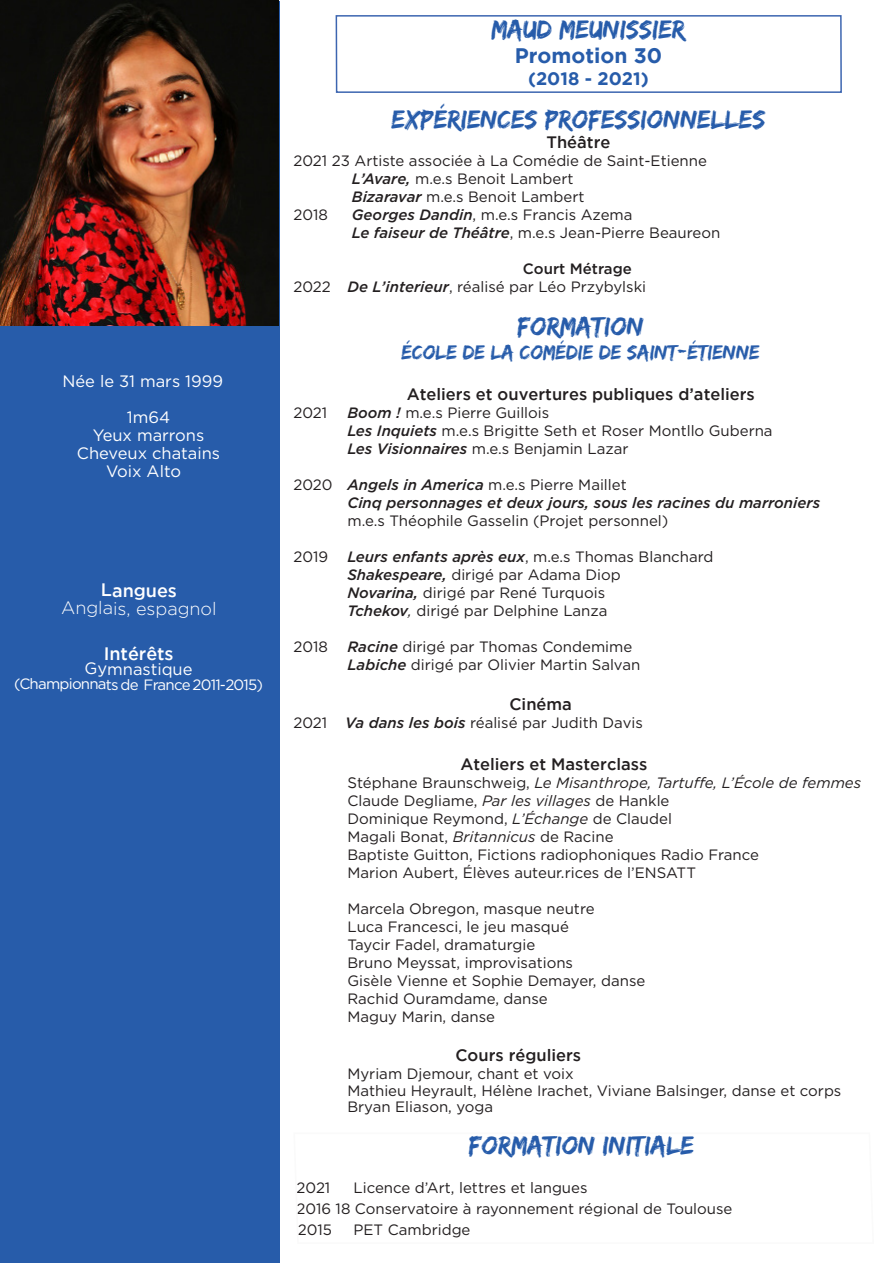
<style>
.page{position:relative;width:893px;height:1263px;background:#fff}
.page>*{position:absolute;margin:0;border:0;box-sizing:border-box;transform-origin:0 0}
.t1{font:27px "Edo SZ";color:#275caa}
.t2{font:21px "Edo SZ";color:#275caa}
.t3{font:700 21px "Gotham";color:#275caa}
.t4{font:300 18px "Gotham";letter-spacing:-.005em;color:#fff}
.t5{font:500 18px "Gotham";letter-spacing:-.005em;color:#fff}
.t6{font:700 18px "Gotham";color:#275caa}
.t7{font:500 16.5px "Gotham";color:#231f20}
.t8{font:16.5px "Gotham";color:#fff}
.t9{font:15px "Gotham";color:#231f20}
.t10{font:italic 15px "Gotham";color:#231f20}
.t11{font:italic 500 15px "Gotham";color:#231f20}
.t12{font:15px "Gotham";letter-spacing:-.055em;color:#fff}
.t13{font:500 15px "Gotham";color:#231f20}
.s1{font-weight:500;font-style:italic}
.s2{font-style:italic}
.s3{font-style:normal}
</style>
<div class="page">
<div style="left:0;top:1px;width:279px;height:1261px;background:#275caa"></div>
<div style="left:336px;top:15px;width:506px;height:78px;border:2px solid #3c65b0"></div>
<img style="left:0;top:0;width:279px;height:326px">
<p class="t8" style="left:63px;top:371px;width:162px">Née le 31 mars 1999</p>
<p class="t8" style="left:127px;top:407px;width:45px">1m64</p>
<p class="t8" style="left:93px;top:425px;width:113px">Yeux marrons</p>
<p class="t8" style="left:77px;top:443px;width:145px">Cheveux chatains</p>
<p class="t8" style="left:106px;top:461px;width:77px">Voix Alto</p>
<p class="t5" style="left:101px;top:580px;width:78px">Langues</p>
<p class="t4" style="left:61px;top:597px;width:157px">Anglais, espagnol</p>
<p class="t5" style="left:104px;top:643px;width:71px">Intérêts</p>
<p class="t8" style="left:85px;top:658px;width:110px">Gymnastique</p>
<p class="t12" style="left:14px;top:675px;width:251px">(Championnats de France 2011-2015)</p>
<p class="t1" style="left:491px;top:14px;width:195px">Maud MEUNISSIER</p>
<p class="t3" style="left:515px;top:44px;width:149px">Promotion 30</p>
<p class="t6" style="left:528px;top:68px;width:122px">(2018 - 2021)</p>
<p class="t1" style="left:391px;top:104px;width:375px">EXPÉRIENCES PROFESSIONNELLES</p>
<p class="t7" style="left:546px;top:133px;width:66px">Théâtre</p>
<p class="t9" style="left:293px;top:151px;width:415px">2021 23 Artiste associée à La Comédie de Saint-Etienne</p>
<p class="t9" style="left:352px;top:169px;width:223px"><span class="s1">L’Avare,</span> m.e.s Benoit Lambert</p>
<p class="t9" style="left:352px;top:187px;width:234px"><span class="s1">Bizaravar</span> m.e.s Benoit Lambert</p>
<p class="t9" style="left:293px;top:205px;width:36px">2018</p>
<p class="t9" style="left:352px;top:205px;width:282px"><span class="s1">Georges Dandin</span>, m.e.s Francis Azema</p>
<p class="t9" style="left:352px;top:223px;width:370px"><span class="s1">Le faiseur de Théâtre</span>, m.e.s Jean-Pierre Beaureon</p>
<p class="t13" style="left:523px;top:259px;width:110px">Court Métrage</p>
<p class="t9" style="left:293px;top:277px;width:354px">2022 <span class="s1">De L’interieur</span>, réalisé par Léo Przybylski</p>
<p class="t1" style="left:518px;top:311px;width:128px">FORMATION</p>
<p class="t2" style="left:402px;top:340px;width:360px">ÉCOLE DE LA COMÉDIE DE SAINT-ÉTIENNE</p>
<p class="t7" style="left:407px;top:385px;width:350px">Ateliers et ouvertures publiques d’ateliers</p>
<p class="t9" style="left:293px;top:404px;width:35px">2021</p>
<p class="t9" style="left:347px;top:404px;width:203px"><span class="s1">Boom !</span> m.e.s Pierre Guillois</p>
<p class="t9" style="left:347px;top:422px;width:427px"><span class="s1">Les Inquiets</span> m.e.s Brigitte Seth et Roser Montllo Guberna</p>
<p class="t9" style="left:347px;top:440px;width:283px"><span class="s1">Les Visionnaires</span> m.e.s Benjamin Lazar</p>
<p class="t9" style="left:293px;top:476px;width:335px">2020 <span class="s1">Angels in America</span> m.e.s Pierre Maillet</p>
<p class="t11" style="left:347px;top:493px;width:474px">Cinq personnages et deux jours, sous les racines du marroniers</p>
<p class="t9" style="left:347px;top:512px;width:322px">m.e.s Théophile Gasselin (Projet personnel)</p>
<p class="t9" style="left:293px;top:548px;width:36px">2019</p>
<p class="t9" style="left:347px;top:548px;width:368px"><span class="s1">Leurs enfants après eux</span>, m.e.s Thomas Blanchard</p>
<p class="t9" style="left:347px;top:566px;width:275px"><span class="s1">Shakespeare,</span> dirigé par Adama Diop</p>
<p class="t9" style="left:347px;top:584px;width:259px"><span class="s1">Novarina,</span> dirigé par René Turquois</p>
<p class="t9" style="left:347px;top:602px;width:262px"><span class="s1">Tchekov</span><span class="s2">,</span> dirigé par Delphine Lanza</p>
<p class="t9" style="left:293px;top:638px;width:36px">2018</p>
<p class="t9" style="left:347px;top:638px;width:286px"><span class="s1">Racine</span> dirigé par Thomas Condemime</p>
<p class="t9" style="left:347px;top:656px;width:294px"><span class="s1">Labiche</span> dirigé par Olivier Martin Salvan</p>
<p class="t7" style="left:509px;top:695px;width:64px">Cinéma</p>
<p class="t9" style="left:293px;top:713px;width:351px">2021 <span class="s1">Va dans les bois</span> réalisé par Judith Davis</p>
<p class="t7" style="left:460px;top:754px;width:188px">Ateliers et Masterclass</p>
<p class="t10" style="left:347px;top:773px;width:515px"><span class="s3">S</span><span class="s3">téphane Braunschweig,</span> Le Misanthrope, Tartuffe, L’École de femmes</p>
<p class="t9" style="left:347px;top:791px;width:324px">Claude Degliame, <span class="s2">Par les villages</span> de Hankle</p>
<p class="t9" style="left:347px;top:809px;width:326px">Dominique Reymond, <span class="s2">L’Échange</span> de Claudel</p>
<p class="t9" style="left:347px;top:827px;width:268px">Magali Bonat, <span class="s2">Britannicus</span> de Racine</p>
<p class="t9" style="left:347px;top:845px;width:413px">Baptiste Guitton, Fictions radiophoniques Radio France</p>
<p class="t9" style="left:347px;top:863px;width:350px">Marion Aubert, Élèves auteur.rices de l’ENSATT</p>
<p class="t9" style="left:347px;top:899px;width:249px">Marcela Obregon, masque neutre</p>
<p class="t9" style="left:347px;top:917px;width:223px">Luca Francesci, le jeu masqué</p>
<p class="t9" style="left:347px;top:935px;width:189px">Taycir Fadel, dramaturgie</p>
<p class="t9" style="left:347px;top:953px;width:227px">Bruno Meyssat, improvisations</p>
<p class="t9" style="left:347px;top:971px;width:299px">Gisèle Vienne et Sophie Demayer, danse</p>
<p class="t9" style="left:347px;top:989px;width:202px">Rachid Ouramdame, danse</p>
<p class="t9" style="left:347px;top:1007px;width:149px">Maguy Marin, danse</p>
<p class="t7" style="left:455px;top:1046px;width:127px">Cours réguliers</p>
<p class="t9" style="left:347px;top:1064px;width:228px">Myriam Djemour, chant et voix</p>
<p class="t9" style="left:347px;top:1081px;width:495px">Mathieu Heyrault, Hélène Irachet, Viviane Balsinger, danse et corps</p>
<p class="t9" style="left:347px;top:1097px;width:147px">Bryan Eliason, yoga</p>
<p class="t1" style="left:469px;top:1129px;width:227px">FORMATION INITIALE</p>
<p class="t9" style="left:296px;top:1178px;width:35px">2021</p>
<p class="t9" style="left:353px;top:1178px;width:236px">Licence d’Art, lettres et langues</p>
<p class="t9" style="left:296px;top:1199px;width:438px">2016 18 Conservatoire à rayonnement régional de Toulouse</p>
<p class="t9" style="left:298px;top:1220px;width:36px">2015</p>
<p class="t9" style="left:353px;top:1220px;width:119px">PET Cambridge</p>
</div>
